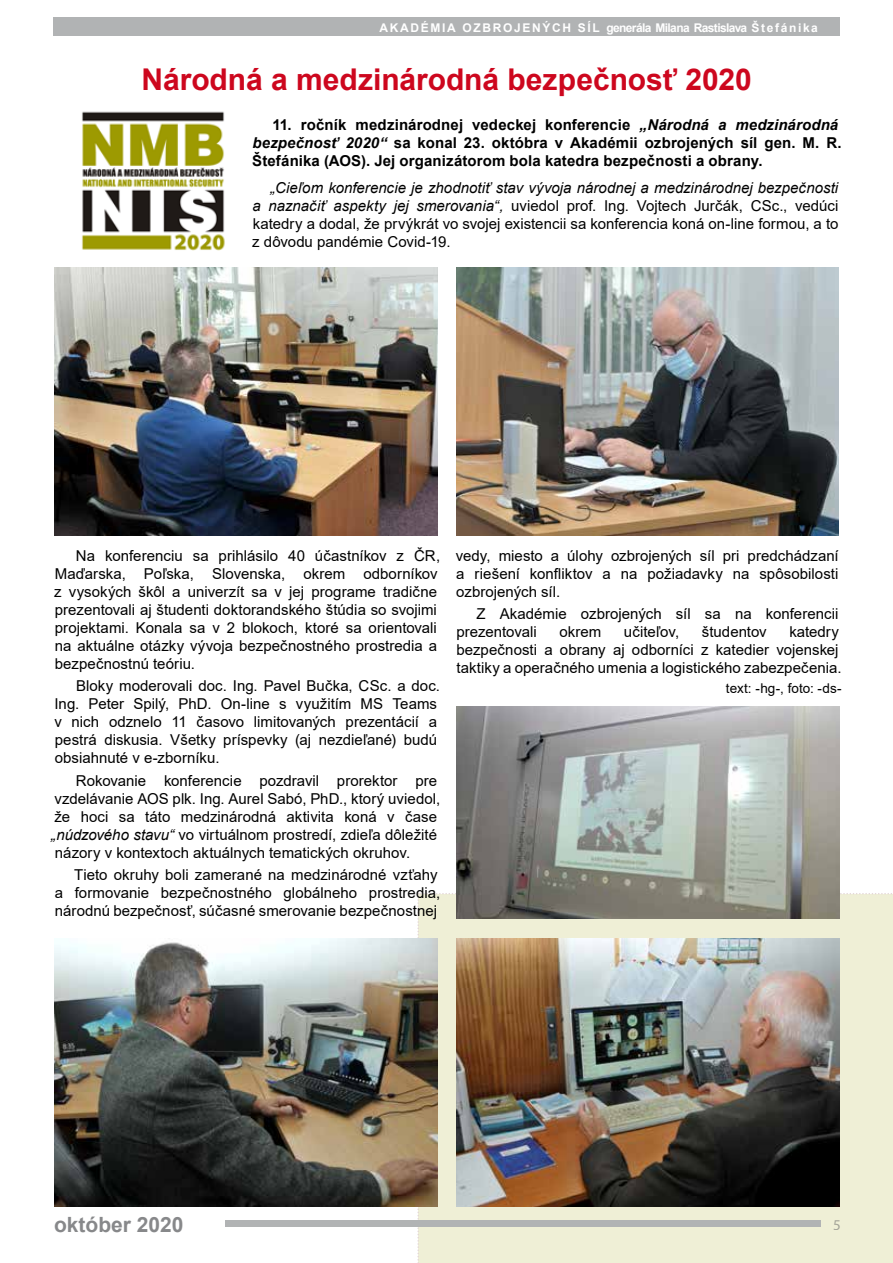
<style>
.page{position:relative;width:893px;height:1263px;background:#fff}
.page>*{position:absolute;margin:0;border:0;box-sizing:border-box;transform-origin:0 0}
.t1{font:700 30px "Arial";color:#cd071e}
.t2{font:700 21px "Arial";color:#87888a}
.t3{font:15px/18px "Arial";color:#000}
.t4{font:700 15px/18px "Arial";letter-spacing:.01em;color:#000}
.t5{font:15px "Myriad Pro";color:#58585a}
.t6{font:13.5px "Arial";letter-spacing:.005em;color:#000}
.t7{font:700 12px "Arial";letter-spacing:-.055em;color:#fff}
.s1{font-style:italic}
</style>
<div class="page">
<div style="left:417px;top:893px;width:476px;height:370px;background:#efefd6"></div>
<div style="left:225px;top:1221px;width:596px;height:6px;background:#b1b3b4"></div>
<div style="left:53px;top:18px;width:787px;height:18px;background:#b1b3b4"></div>
<img style="left:456px;top:706px;width:384px;height:213px">
<img style="left:82px;top:111px;width:143px;height:140px">
<img style="left:54px;top:268px;width:384px;height:268px">
<img style="left:54px;top:938px;width:384px;height:268px">
<img style="left:456px;top:938px;width:384px;height:268px">
<img style="left:456px;top:268px;width:382px;height:267px">
<p class="t7" style="left:380px;top:20px;width:440px">A K A D É M I A O Z B R O J E N Ý C H S Í L generála Milana Rastislava Š t e f á n i k a</p>
<h1 class="t1" style="left:142px;top:58px;width:612px">Národná a medzinárodná bezpečnosť 2020</h1>
<p class="t4" style="left:252px;top:116px;width:591px;text-indent:20px">11. ročník medzinárodnej vedeckej konferencie <span class="s1">„Národná a medzinárodná bezpečnosť 2020“</span> sa konal 23. októbra v Akadémii ozbrojených síl gen. M. R.<br>Štefánika (AOS). Jej organizátorom bola katedra bezpečnosti a obrany.</p>
<p class="t3" style="left:252px;top:178px;width:588px;text-align:justify;text-indent:18px"><span class="s1">„Cieľom konferencie je zhodnotiť stav vývoja národnej a medzinárodnej bezpečnosti a naznačiť aspekty jej smerovania“,</span> uviedol prof. Ing. Vojtech Jurčák, CSc., vedúci katedry a dodal, že prvýkrát vo svojej existencii sa konferencia koná on-line formou, a to z dôvodu pandémie Covid-19.</p>
<p class="t3" style="left:54px;top:547px;width:387px;text-indent:22px">Na konferenciu sa prihlásilo 40 účastníkov z ČR, Maďarska, Poľska, Slovenska, okrem odborníkov z vysokých škôl a univerzít sa v jej programe tradične prezentovali aj študenti doktorandského štúdia so svojimi projektami. Konala sa v 2 blokoch, ktoré sa orientovali na aktuálne otázky vývoja bezpečnostného prostredia a bezpečnostnú teóriu.</p>
<p class="t3" style="left:54px;top:677px;width:387px;text-indent:22px">Bloky moderovali doc. Ing. Pavel Bučka, CSc. a doc.<br>Ing. Peter Spilý, PhD. On-line s využitím MS Teams v nich odznelo 11 časovo limitovaných prezentácií a pestrá diskusia. Všetky príspevky (aj nezdieľané) budú obsiahnuté v e-zborníku.</p>
<p class="t3" style="left:51px;top:771px;width:391px;text-indent:25px">Rokovanie konferencie pozdravil prorektor pre vzdelávanie AOS plk. Ing. Aurel Sabó, PhD., ktorý uviedol, že hoci sa táto medzinárodná aktivita koná v čase <span class="s1">„núdzového stavu“</span> vo virtuálnom prostredí, zdieľa dôležité názory v kontextoch aktuálnych tematických okruhov.</p>
<p class="t3" style="left:55px;top:865px;width:387px;text-indent:19px">Tieto okruhy boli zamerané na medzinárodné vzťahy a formovanie bezpečnostného globálneho prostredia, národnú bezpečnosť, súčasné smerovanie bezpečnostnej</p>
<p class="t3" style="left:456px;top:547px;width:384px;text-align:justify">vedy, miesto a úlohy ozbrojených síl pri predchádzaní a riešení konfliktov a na požiadavky na spôsobilosti ozbrojených síl.</p>
<p class="t3" style="left:456px;top:605px;width:384px;text-indent:20px">Z Akadémie ozbrojených síl sa na konferencii prezentovali</p>
<p class="t3" style="left:559px;top:623px;width:43px">okrem</p>
<p class="t3" style="left:624px;top:623px;width:57px">učiteľov,</p>
<p class="t3" style="left:702px;top:623px;width:66px">študentov</p>
<p class="t3" style="left:456px;top:623px;width:387px;text-indent:333px">katedry bezpečnosti a obrany aj odborníci z katedier vojenskej taktiky a operačného umenia a logistického zabezpečenia.</p>
<p class="t6" style="left:726px;top:679px;width:117px">text: -hg-, foto: -ds-</p>
<h2 class="t2" style="left:54px;top:1209px;width:131px">október 2020</h2>
<p class="t5" style="left:833px;top:1215px;width:9px">5</p>
</div>
